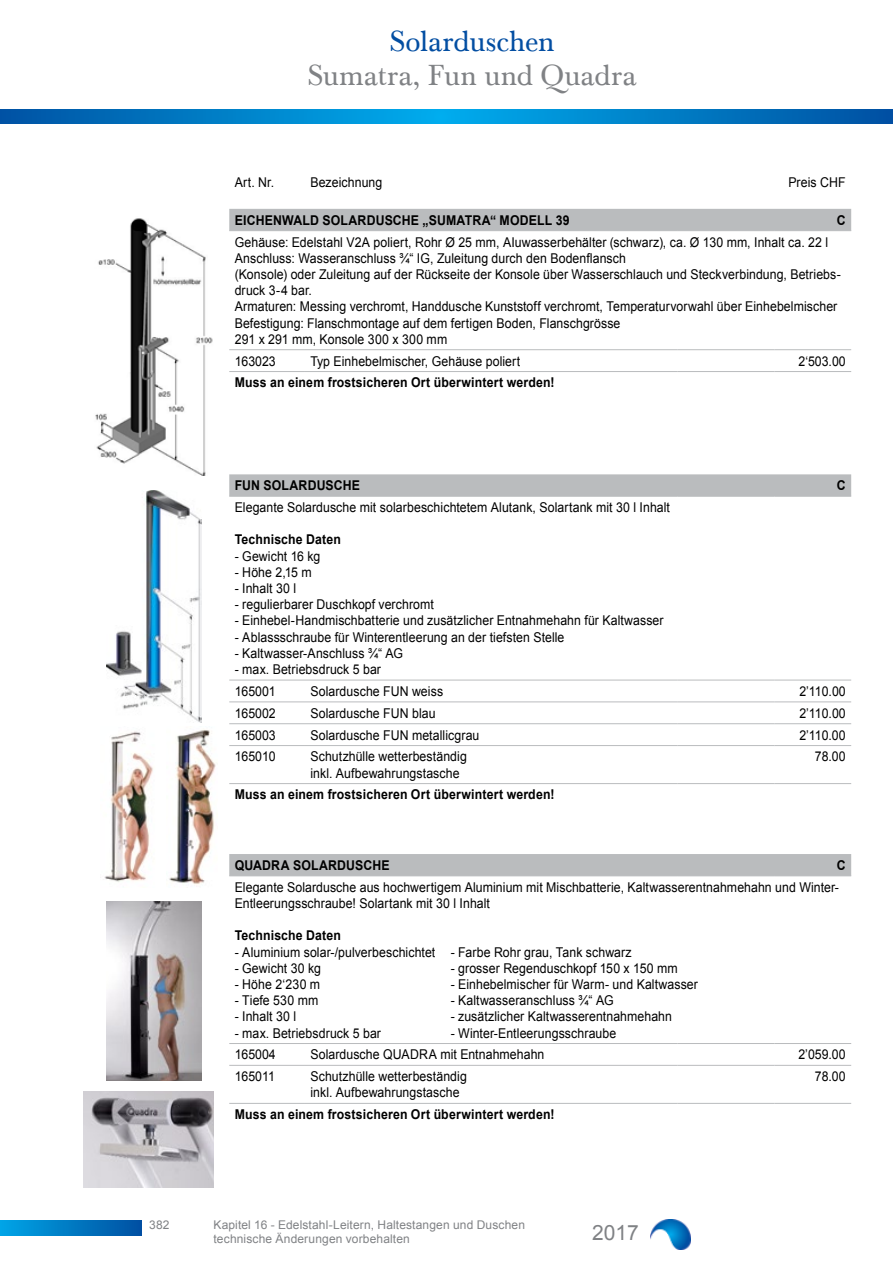
<style>
.page{position:relative;width:893px;height:1263px;background:#fff}
.page>*{position:absolute;margin:0;border:0;box-sizing:border-box;transform-origin:0 0}
.t1{font:30px "Baskerville Com";color:#808285}
.t2{font:30px "Baskerville Com";letter-spacing:-.005em;color:#034ea2}
.t3{font:21px "Arial";color:#808285}
.t4{font:13.5px/16.2px "Arial";letter-spacing:.005em;color:#000;scale:.91 1}
.t5{font:700 13.5px "Arial";letter-spacing:.015em;color:#000;scale:.91 1}
.t6{font:12px/14.4px "Arial";letter-spacing:.01em;color:#808285}
</style>
<div class="page">
<img style="left:95px;top:218px;width:118px;height:258px">
<img style="left:169px;top:730px;width:47px;height:155px">
<img style="left:104px;top:731px;width:49px;height:151px">
<img style="left:106px;top:490px;width:96px;height:233px">
<img style="left:106px;top:901px;width:96px;height:179px">
<img style="left:84px;top:1091px;width:129px;height:97px">
<svg style="left:229px;top:209px;width:622px;height:666px"></svg>
<hr style="left:305px;top:349px;width:372px;height:1px;background:#babcbe">
<hr style="left:305px;top:371px;width:372px;height:1px;background:#babcbe">
<hr style="left:229px;top:230px;width:76px;height:1px;background:#babcbe">
<hr style="left:305px;top:230px;width:372px;height:1px;background:#babcbe">
<hr style="left:677px;top:230px;width:97px;height:1px;background:#babcbe">
<hr style="left:774px;top:230px;width:77px;height:1px;background:#babcbe">
<hr style="left:229px;top:371px;width:76px;height:1px;background:#babcbe">
<hr style="left:677px;top:371px;width:97px;height:1px;background:#babcbe">
<hr style="left:774px;top:371px;width:77px;height:1px;background:#babcbe">
<hr style="left:229px;top:496px;width:76px;height:1px;background:#babcbe">
<hr style="left:305px;top:496px;width:372px;height:1px;background:#babcbe">
<hr style="left:677px;top:496px;width:97px;height:1px;background:#babcbe">
<hr style="left:774px;top:496px;width:77px;height:1px;background:#babcbe">
<hr style="left:229px;top:875px;width:76px;height:1px;background:#babcbe">
<hr style="left:305px;top:875px;width:372px;height:1px;background:#babcbe">
<hr style="left:677px;top:875px;width:97px;height:1px;background:#babcbe">
<hr style="left:774px;top:875px;width:77px;height:1px;background:#babcbe">
<hr style="left:229px;top:349px;width:76px;height:1px;background:#babcbe">
<hr style="left:677px;top:349px;width:97px;height:1px;background:#babcbe">
<hr style="left:774px;top:349px;width:77px;height:1px;background:#babcbe">
<hr style="left:229px;top:680px;width:76px;height:1px;background:#babcbe">
<hr style="left:305px;top:680px;width:372px;height:1px;background:#babcbe">
<hr style="left:677px;top:680px;width:97px;height:1px;background:#babcbe">
<hr style="left:774px;top:680px;width:77px;height:1px;background:#babcbe">
<hr style="left:229px;top:701px;width:76px;height:1px;background:#babcbe">
<hr style="left:305px;top:701px;width:372px;height:1px;background:#babcbe">
<hr style="left:677px;top:701px;width:97px;height:1px;background:#babcbe">
<hr style="left:774px;top:701px;width:77px;height:1px;background:#babcbe">
<hr style="left:229px;top:723px;width:76px;height:1px;background:#babcbe">
<hr style="left:305px;top:723px;width:372px;height:1px;background:#babcbe">
<hr style="left:677px;top:723px;width:97px;height:1px;background:#babcbe">
<hr style="left:774px;top:723px;width:77px;height:1px;background:#babcbe">
<hr style="left:229px;top:745px;width:76px;height:1px;background:#babcbe">
<hr style="left:305px;top:745px;width:372px;height:1px;background:#babcbe">
<hr style="left:677px;top:745px;width:97px;height:1px;background:#babcbe">
<hr style="left:774px;top:745px;width:77px;height:1px;background:#babcbe">
<hr style="left:229px;top:783px;width:76px;height:1px;background:#babcbe">
<hr style="left:305px;top:783px;width:372px;height:1px;background:#babcbe">
<hr style="left:677px;top:783px;width:97px;height:1px;background:#babcbe">
<hr style="left:774px;top:783px;width:77px;height:1px;background:#babcbe">
<hr style="left:229px;top:1043px;width:76px;height:1px;background:#babcbe">
<hr style="left:305px;top:1043px;width:372px;height:1px;background:#babcbe">
<hr style="left:677px;top:1043px;width:97px;height:1px;background:#babcbe">
<hr style="left:774px;top:1043px;width:77px;height:1px;background:#babcbe">
<hr style="left:229px;top:1065px;width:76px;height:1px;background:#babcbe">
<hr style="left:305px;top:1065px;width:372px;height:1px;background:#babcbe">
<hr style="left:677px;top:1065px;width:97px;height:1px;background:#babcbe">
<hr style="left:774px;top:1065px;width:77px;height:1px;background:#babcbe">
<hr style="left:229px;top:1103px;width:76px;height:1px;background:#babcbe">
<hr style="left:305px;top:1103px;width:372px;height:1px;background:#babcbe">
<hr style="left:677px;top:1103px;width:97px;height:1px;background:#babcbe">
<hr style="left:774px;top:1103px;width:77px;height:1px;background:#babcbe">
<svg style="left:0;top:1220px;width:141px;height:15px"></svg>
<svg style="left:0;top:110px;width:893px;height:13px"></svg>
<img style="left:651px;top:1219px;width:40px;height:30px">
<p class="t6" style="left:149px;top:1218px;width:22px">382</p>
<h1 class="t2" style="left:389px;top:25px;width:166px">Solarduschen</h1>
<h1 class="t1" style="left:307px;top:59px;width:331px">Sumatra, Fun und Quadra</h1>
<p class="t4" style="left:235px;top:174px;width:45px">Art. Nr.</p>
<p class="t4" style="left:310px;top:174px;width:81px">Bezeichnung</p>
<p class="t4" style="left:788px;top:174px;width:65px">Preis CHF</p>
<p class="t5" style="left:235px;top:211px;width:369px">EICHENWALD SOLARDUSCHE „SUMATRA“ MODELL 39</p>
<p class="t5" style="left:837px;top:211px;width:11px">C</p>
<p class="t4" style="left:235px;top:234px;width:667px">Gehäuse: Edelstahl V2A poliert, Rohr Ø 25 mm, AIuwasserbehälter (schwarz), ca. Ø 130 mm, Inhalt ca. 22 l Anschluss: Wasseranschluss ¾“ IG, Zuleitung durch den Bodenflansch<br>(Konsole) oder Zuleitung auf der Rückseite der Konsole über Wasserschlauch und Steckverbindung, Betriebs&shy;druck 3-4 bar.<br>Armaturen: Messing verchromt, Handdusche Kunststoff verchromt, Temperaturvorwahl über Einhebelmischer Befestigung: Flanschmontage auf dem fertigen Boden, Flanschgrösse<br>291 x 291 mm, Konsole 300 x 300 mm</p>
<p class="t4" style="left:235px;top:353px;width:47px">163023</p>
<p class="t4" style="left:310px;top:353px;width:232px">Typ Einhebelmischer, Gehäuse poliert</p>
<p class="t4" style="left:798px;top:353px;width:53px">2‘503.00</p>
<p class="t5" style="left:235px;top:374px;width:353px">Muss an einem frostsicheren Ort überwintert werden!</p>
<p class="t5" style="left:235px;top:476px;width:139px">FUN SOLARDUSCHE</p>
<p class="t5" style="left:837px;top:476px;width:11px">C</p>
<p class="t4" style="left:235px;top:499px;width:480px">Elegante Solardusche mit solarbeschichtetem Alutank, Solartank mit 30 l Inhalt</p>
<p class="t5" style="left:235px;top:531px;width:118px">Technische Daten</p>
<p class="t4" style="left:235px;top:548px;width:96px">- Gewicht 16 kg</p>
<p class="t4" style="left:235px;top:564px;width:86px">- Höhe 2,15 m</p>
<p class="t4" style="left:235px;top:580px;width:69px">- Inhalt 30 l</p>
<p class="t4" style="left:235px;top:596px;width:220px">- regulierbarer Duschkopf verchromt</p>
<p class="t4" style="left:235px;top:613px;width:473px">- Einhebel-Handmischbatterie und zusätzlicher Entnahmehahn für Kaltwasser</p>
<p class="t4" style="left:235px;top:629px;width:364px">- Ablassschraube für Winterentleerung an der tiefsten Stelle</p>
<p class="t4" style="left:235px;top:645px;width:187px">- Kaltwasser-Anschluss ¾“ AG</p>
<p class="t4" style="left:235px;top:658px;width:162px;line-height:21.9px">- max. Betriebsdruck 5 bar<br>165001</p>
<p class="t4" style="left:310px;top:683px;width:147px">Solardusche FUN weiss</p>
<p class="t4" style="left:799px;top:683px;width:52px">2’110.00</p>
<p class="t4" style="left:235px;top:705px;width:47px">165002</p>
<p class="t4" style="left:310px;top:705px;width:139px">Solardusche FUN blau</p>
<p class="t4" style="left:799px;top:705px;width:52px">2’110.00</p>
<p class="t4" style="left:235px;top:727px;width:47px">165003</p>
<p class="t4" style="left:310px;top:727px;width:187px">Solardusche FUN metallicgrau</p>
<p class="t4" style="left:799px;top:727px;width:52px">2’110.00</p>
<p class="t4" style="left:235px;top:749px;width:47px">165010</p>
<p class="t4" style="left:310px;top:749px;width:173px">Schutzhülle wetterbeständig inkl. Aufbewahrungstasche</p>
<p class="t4" style="left:815px;top:749px;width:35px">78.00</p>
<p class="t5" style="left:235px;top:786px;width:353px">Muss an einem frostsicheren Ort überwintert werden!</p>
<p class="t5" style="left:235px;top:856px;width:172px">QUADRA SOLARDUSCHE</p>
<p class="t5" style="left:837px;top:856px;width:11px">C</p>
<p class="t4" style="left:235px;top:879px;width:665px">Elegante Solardusche aus hochwertigem Aluminium mit Mischbatterie, Kaltwasserentnahmehahn und Winter-<br>Entleerungsschraube! Solartank mit 30 l Inhalt</p>
<p class="t5" style="left:235px;top:926px;width:118px">Technische Daten</p>
<p class="t4" style="left:235px;top:944px;width:438px">- Aluminium solar-/pulverbeschichtet - Farbe Rohr grau, Tank schwarz</p>
<p class="t4" style="left:235px;top:960px;width:96px">- Gewicht 30 kg</p>
<p class="t4" style="left:451px;top:960px;width:251px">- grosser Regenduschkopf 150 x 150 mm</p>
<p class="t4" style="left:235px;top:976px;width:95px">- Höhe 2‘230 m</p>
<p class="t4" style="left:451px;top:976px;width:273px">- Einhebelmischer für Warm- und Kaltwasser</p>
<p class="t4" style="left:235px;top:992px;width:93px">- Tiefe 530 mm</p>
<p class="t4" style="left:451px;top:992px;width:181px">- Kaltwasseranschluss ¾“ AG</p>
<p class="t4" style="left:235px;top:1008px;width:69px">- Inhalt 30 l</p>
<p class="t4" style="left:451px;top:1008px;width:245px">- zusätzlicher Kaltwasserentnahmehahn</p>
<p class="t4" style="left:235px;top:1025px;width:162px">- max. Betriebsdruck 5 bar</p>
<p class="t4" style="left:451px;top:1025px;width:183px">- Winter-Entleerungsschraube</p>
<p class="t4" style="left:235px;top:1047px;width:47px">165004</p>
<p class="t4" style="left:310px;top:1047px;width:259px">Solardusche QUADRA mit Entnahmehahn</p>
<p class="t4" style="left:798px;top:1047px;width:53px">2’059.00</p>
<p class="t4" style="left:235px;top:1068px;width:46px">165011</p>
<p class="t4" style="left:310px;top:1068px;width:173px">Schutzhülle wetterbeständig inkl. Aufbewahrungstasche</p>
<p class="t4" style="left:815px;top:1068px;width:35px">78.00</p>
<p class="t5" style="left:235px;top:1105px;width:353px">Muss an einem frostsicheren Ort überwintert werden!</p>
<p class="t6" style="left:214px;top:1218px;width:313px">Kapitel 16 - Edelstahl-Leitern, Haltestangen und Duschen technische Änderungen vorbehalten</p>
<h2 class="t3" style="left:592px;top:1219px;width:48px">2017</h2>
</div>
